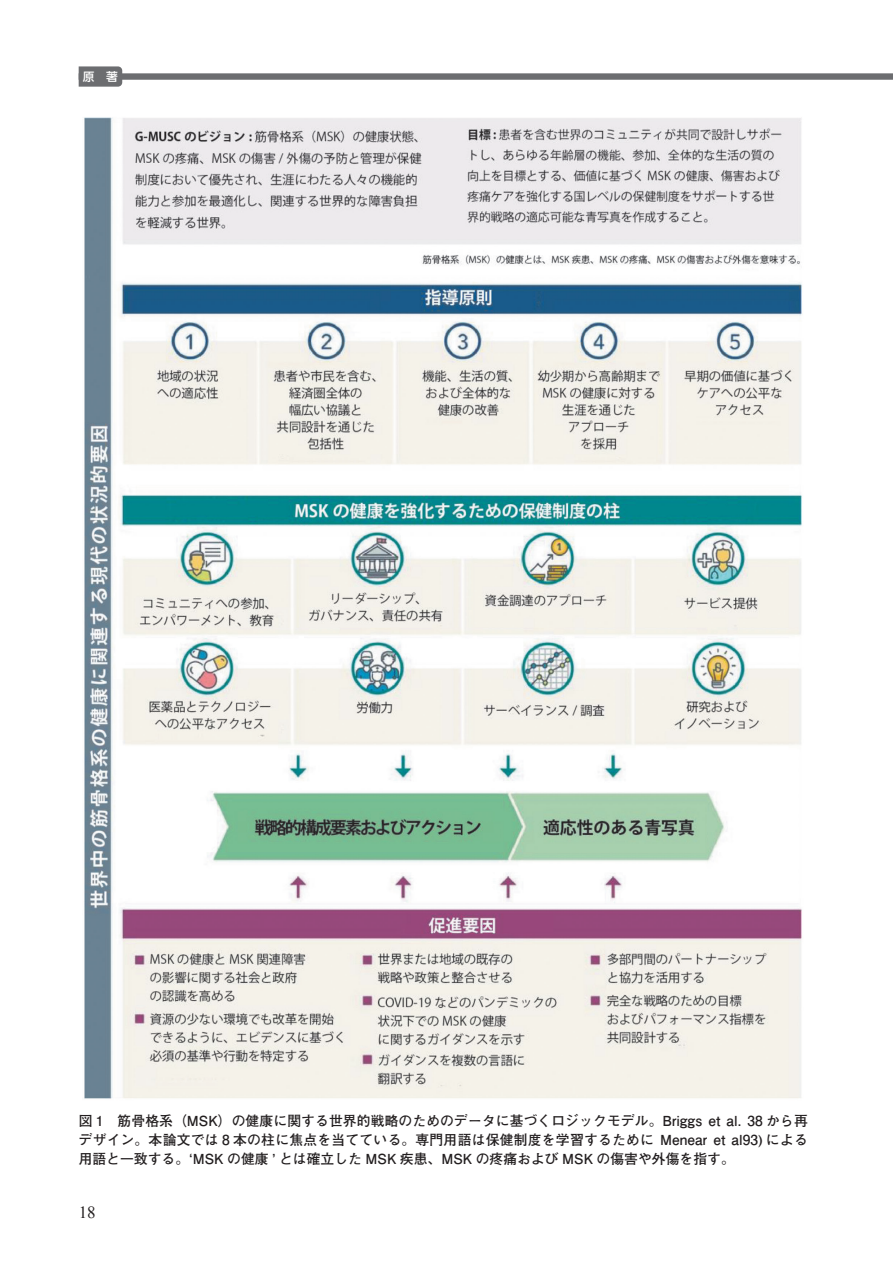
<style>
.page{position:relative;width:893px;height:1263px;background:#fff}
.page>*{position:absolute;margin:0;border:0;box-sizing:border-box;transform-origin:0 0}
.t1{font:16.95px "Times New Roman";color:#231f20}
.図表タイトル{font:700 13.8px/19.2px "Futo Go B101 Pr 6";color:#231f20;text-align:justify}
.t2{font:500 11.7px "UD Shin Go Pr 6 N";color:#fff}
</style>
<div class="page">
<div style="left:79px;top:73px;width:814px;height:7px;background:#6c6d70"></div>
<svg style="left:79px;top:66px;width:43px;height:21px"></svg>
<img style="left:84px;top:117px;width:718px;height:982px">
<p class="t2" style="left:83px;top:67px;width:37px">原　著</p>
<p class="図表タイトル" style="left:79px;top:1110px;width:731px">図 1　筋骨格系（MSK）の健康に関する世界的戦略のためのデータに基づくロジックモデル。Briggs et al. 38 から再デザイン。本論文では 8 本の柱に焦点を当てている。専門用語は保健制度を学習するために Menear et al93) による用語と一致する。‘MSK の健康 ’ とは確立した MSK 疾患、MSK の疼痛および MSK の傷害や外傷を指す。</p>
<p class="t1" style="left:79px;top:1200px;width:19px">18</p>
</div>
